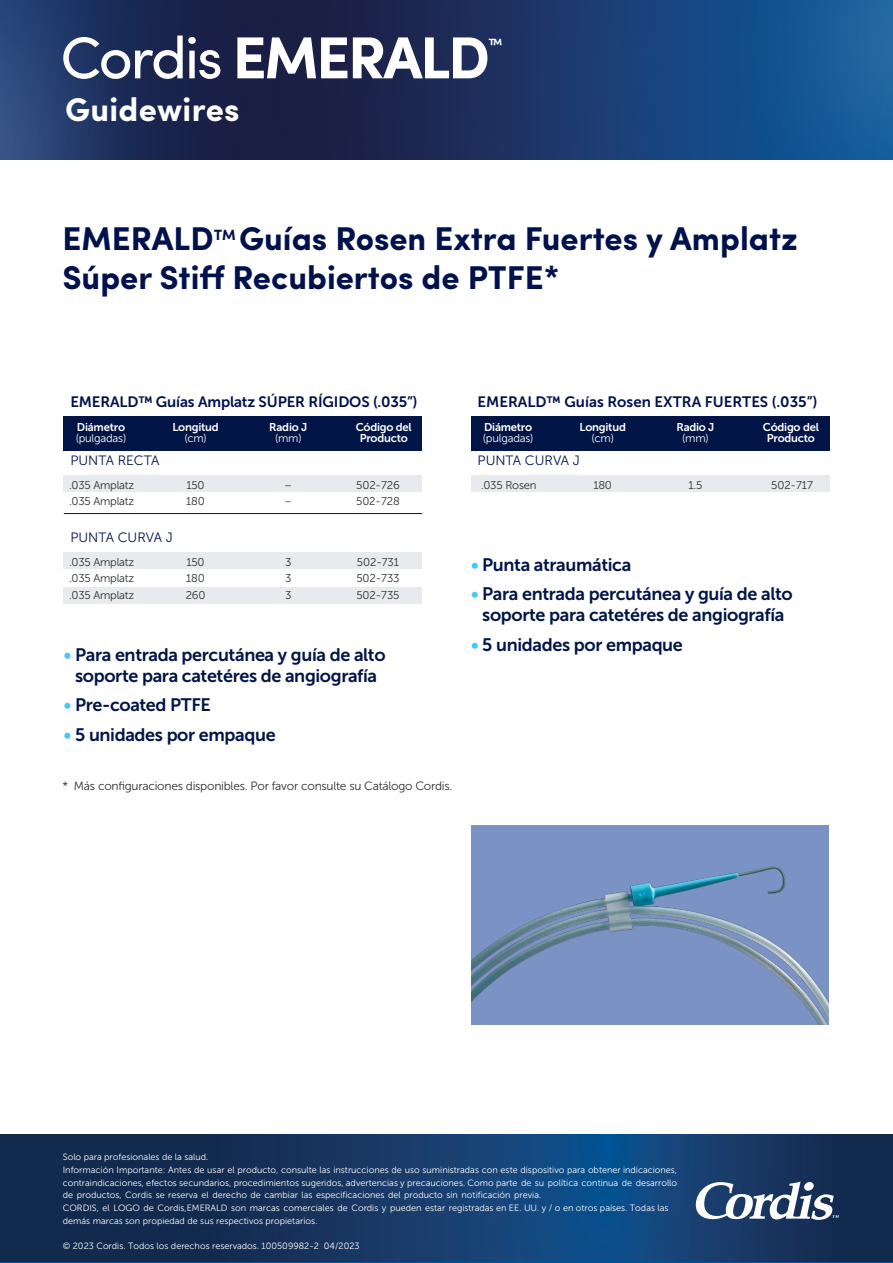
<style>
.page{position:relative;width:893px;height:1263px;background:#fff}
.page>*{position:absolute;margin:0;border:0;box-sizing:border-box;transform-origin:0 0}
.t1{font:700 59.4px "Sofia Pro";letter-spacing:-.04em;color:#fff}
.t2{font:700 33px/39.6px "Sofia Pro";color:#00114c}
.t3{font:700 33px "Sofia Pro";letter-spacing:.01em;color:#fff}
.t4{font:18px/21px "Museo Sans 700";letter-spacing:-.02em;color:#001446;text-align:center}
.t5{font:700 17.7px "Sofia Pro";color:#fff}
.t6{font:15px "Museo Sans 700";letter-spacing:-.01em;color:#00114c}
.t7{font:700 14.85px "Sofia Pro";color:#00114c}
.t8{font:13.5px "Museo Sans 300";color:#00114c}
.t9{font:12px "Museo Sans 300";letter-spacing:-.02em;color:#2a312d}
.t10{font:11.25px/16.8px "Museo Sans 300";letter-spacing:-.02em;color:#2a312d}
.t11{font:11.25px/11.2px "Museo Sans 700";letter-spacing:-.02em;color:#fff;text-align:center}
.t12{font:11.25px "Museo Sans 300";letter-spacing:-.02em;color:#fff}
.t13{font:9.15px/12.8px "Museo Sans 300";color:#fff}
.s1{font-weight:400}
.s2{color:#44c8f5}
</style>
<div class="page">
<svg style="left:149px;top:0;width:579px;height:159px;background:#1a2e5c"></svg>
<svg style="left:728px;top:0;width:165px;height:159px;background:#165795"></svg>
<svg style="left:0;top:0;width:149px;height:159px;background:#223868"></svg>
<div style="left:64px;top:475px;width:358px;height:17px;background:#e8eaed"></div>
<div style="left:64px;top:416px;width:358px;height:35px;background:#001446"></div>
<div style="left:471px;top:416px;width:358px;height:35px;background:#001446"></div>
<div style="left:471px;top:475px;width:358px;height:17px;background:#e8eaed"></div>
<div style="left:64px;top:552px;width:358px;height:17px;background:#e8eaed"></div>
<div style="left:64px;top:587px;width:358px;height:16px;background:#e8eaed"></div>
<hr style="left:64px;top:513px;width:358px;height:1px;background:#00114c">
<div style="left:471px;top:826px;width:357px;height:199px;background:#7a92c4"></div>
<img style="left:471px;top:866px;width:357px;height:159px">
<img style="left:0;top:1134px;width:892px;height:127px">
<svg style="left:696px;top:1181px;width:143px;height:39px"></svg>
<h1 class="t1" style="left:60px;top:12px;width:431px"><span class="s1">Cordis</span> EMERALD</h1>
<h3 class="t5" style="left:488px;top:32px;width:17px">™</h3>
<h2 class="t3" style="left:65px;top:85px;width:176px">Guidewires</h2>
<h2 class="t2" style="left:63px;top:216px;width:737px;text-indent:177px">Guías Rosen Extra Fuertes y Amplatz<br>Súper Stiff Recubiertos de PTFE*</h2>
<h2 class="t2" style="left:63px;top:216px;width:153px">EMERALD</h2>
<h3 class="t7" style="left:214px;top:223px;width:23px">TM</h3>
<h3 class="t6" style="left:70px;top:393px;width:349px">EMERALD™ Guías Amplatz SÚPER RÍGIDOS (.035”)</h3>
<h3 class="t6" style="left:478px;top:393px;width:341px">EMERALD™ Guías Rosen EXTRA FUERTES (.035”)</h3>
<p class="t11" style="left:356px;top:421px;width:58px">Código del<br>Producto</p>
<p class="t11" style="left:763px;top:421px;width:58px">Código del<br>Producto</p>
<p class="t10" style="left:356px;top:476px;width:45px">502-726<br>502-728</p>
<p class="t11" style="left:77px;top:421px;width:50px">Diámetro</p>
<p class="t12" style="left:76px;top:432px;width:52px">(pulgadas)</p>
<p class="t11" style="left:172px;top:421px;width:48px">Longitud</p>
<p class="t12" style="left:184px;top:432px;width:24px">(cm)</p>
<p class="t11" style="left:269px;top:421px;width:40px">Radio J</p>
<p class="t12" style="left:275px;top:432px;width:28px">(mm)</p>
<p class="t11" style="left:484px;top:421px;width:50px">Diámetro</p>
<p class="t12" style="left:483px;top:432px;width:52px">(pulgadas)</p>
<p class="t11" style="left:579px;top:421px;width:48px">Longitud</p>
<p class="t12" style="left:591px;top:432px;width:24px">(cm)</p>
<p class="t11" style="left:676px;top:421px;width:40px">Radio J</p>
<p class="t12" style="left:682px;top:432px;width:28px">(mm)</p>
<h3 class="t8" style="left:70px;top:453px;width:90px">PUNTA RECTA</h3>
<h3 class="t8" style="left:478px;top:453px;width:104px">PUNTA CURVA J</h3>
<p class="t10" style="left:481px;top:476px;width:57px">.035 Rosen</p>
<p class="t10" style="left:593px;top:476px;width:20px">180</p>
<p class="t10" style="left:688px;top:476px;width:16px">1.5</p>
<p class="t10" style="left:771px;top:476px;width:43px">502-717</p>
<p class="t10" style="left:186px;top:476px;width:20px">150<br>180</p>
<p class="t10" style="left:69px;top:476px;width:66px">.035 Amplatz .035 Amplatz</p>
<p class="t10" style="left:284px;top:476px;width:10px">– –</p>
<h3 class="t8" style="left:70px;top:530px;width:104px">PUNTA CURVA J</h3>
<p class="t10" style="left:69px;top:553px;width:66px;text-align:justify">.035 Amplatz .035 Amplatz .035 Amplatz</p>
<p class="t10" style="left:186px;top:553px;width:21px;text-align:justify">150<br>180<br>260</p>
<p class="t10" style="left:285px;top:553px;width:8px;text-align:justify">3<br>3<br>3</p>
<p class="t10" style="left:356px;top:553px;width:45px;text-align:justify">502-731<br>502-733<br>502-735</p>
<h3 class="t4" style="left:64px;top:644px;width:323px"><span class="s2">•</span> Para entrada percutánea y guía de alto soporte para catetéres de angiografía</h3>
<h3 class="t4" style="left:64px;top:695px;width:148px"><span class="s2">•</span> Pre-coated PTFE</h3>
<h3 class="t4" style="left:64px;top:724px;width:213px"><span class="s2">•</span> 5 unidades por empaque</h3>
<h3 class="t9" style="left:63px;top:779px;width:391px">* Más configuraciones disponibles. Por favor consulte su Catálogo Cordis.</h3>
<h3 class="t4" style="left:471px;top:554px;width:162px"><span class="s2">•</span> Punta atraumática</h3>
<h3 class="t4" style="left:471px;top:583px;width:323px"><span class="s2">•</span> Para entrada percutánea y guía de alto soporte para catetéres de angiografía</h3>
<h3 class="t4" style="left:471px;top:634px;width:213px"><span class="s2">•</span> 5 unidades por empaque</h3>
<p class="t13" style="left:63px;top:1150px;width:616px">Solo para profesionales de la salud.<br>Información Importante: Antes de usar el producto, consulte las instrucciones de uso suministradas con este dispositivo para obtener indicaciones, contraindicaciones, efectos secundarios, procedimientos sugeridos, advertencias y precauciones. Como parte de su política continua de desarrollo de productos, Cordis se reserva el derecho de cambiar las especificaciones del producto sin notificación previa.<br>CORDIS, el LOGO de Cordis,EMERALD son marcas comerciales de Cordis y pueden estar registradas en EE. UU. y / o en otros países. Todas las demás marcas son propiedad de sus respectivos propietarios.</p>
<p class="t13" style="left:63px;top:1240px;width:298px">© 2023 Cordis. Todos los derechos reservados. 100509982-2 04/2023</p>
</div>
